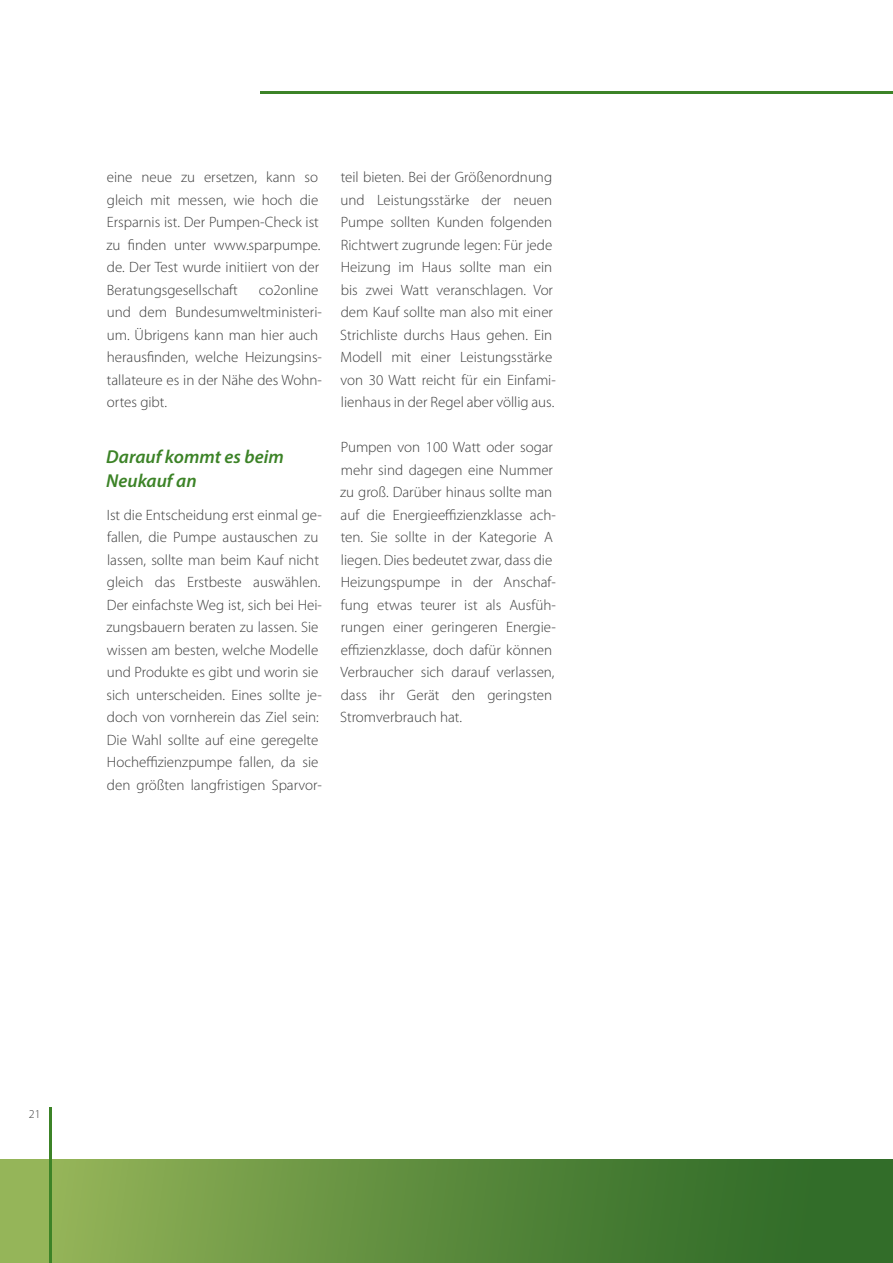
<style>
.page{position:relative;width:893px;height:1263px;background:#fff}
.page>*{position:absolute;margin:0;border:0;box-sizing:border-box;transform-origin:0 0}
.t1{font:italic 600 18.75px/24px "Myriad Pro";color:#3c8327}
.t2{font:300 15px/22.5px "Myriad Pro";color:#3c3c3c}
.t3{font:300 12px "Myriad Pro";color:#3c3c3c}
</style>
<div class="page">
<hr style="left:260px;top:91px;width:633px;height:3px;background:#3c8327">
<div style="left:0;top:1159px;width:893px;height:104px;background:linear-gradient(to right,#96b559,#256323)"></div>
<hr style="left:49px;top:1108px;width:2px;height:155px;background:#3c8327">
<p class="t2" style="left:106px;top:166px;width:215px">eine neue zu ersetzen, kann so gleich mit messen, wie hoch die<br>Ersparnis ist. Der Pumpen-Check ist zu finden unter www.sparpumpe. de. Der Test wurde initiiert von der<br>Beratungsgesellschaft</p>
<p class="t2" style="left:107px;top:278px;width:217px;text-indent:152px">co2online und dem Bundesumweltministeri&shy;um. Übrigens kann man hier auch herausfinden, welche Heizungsins&shy;tallateure es in der Nähe des Wohn&shy;ortes gibt.</p>
<p class="t1" style="left:106px;top:445px;width:179px">Darauf kommt es beim<br>Neukauf an</p>
<p class="t2" style="left:106px;top:503px;width:217px">Ist die Entscheidung erst einmal ge&shy;fallen, die Pumpe austauschen zu lassen, sollte man beim Kauf nicht gleich das Erstbeste auswählen.<br>Der einfachste Weg ist, sich bei Hei&shy;zungsbauern beraten zu lassen. Sie wissen am besten, welche Modelle und Produkte es gibt und worin sie sich unterscheiden. Eines sollte je&shy;doch von vornherein das Ziel sein:<br>Die Wahl sollte auf eine geregelte Hocheffizienzpumpe fallen, da sie den größten langfristigen Sparvor-</p>
<p class="t2" style="left:340px;top:166px;width:217px">teil bieten. Bei der Größenordnung und Leistungsstärke der neuen Pumpe sollten Kunden folgenden Richtwert zugrunde legen: Für jede Heizung im Haus sollte man ein bis zwei Watt veranschlagen. Vor dem Kauf sollte man also mit einer Strichliste durchs Haus gehen. Ein Modell mit einer Leistungsstärke von 30 Watt reicht für ein Einfami&shy;lienhaus in der Regel aber völlig aus.</p>
<p class="t2" style="left:340px;top:436px;width:217px">Pumpen von 100 Watt oder sogar mehr sind dagegen eine Nummer zu groß. Darüber hinaus sollte man auf die Energieeffizienzklasse ach&shy;ten. Sie sollte in der Kategorie A liegen. Dies bedeutet zwar, dass die<br>Heizungspumpe in der Anschaf&shy;fung etwas teurer ist als Ausfüh&shy;rungen einer geringeren Energie&shy;effizienzklasse, doch dafür können<br>Verbraucher sich darauf verlassen, dass ihr Gerät den geringsten<br>Stromverbrauch hat.</p>
<p class="t3" style="left:29px;top:1106px;width:13px">21</p>
</div>
